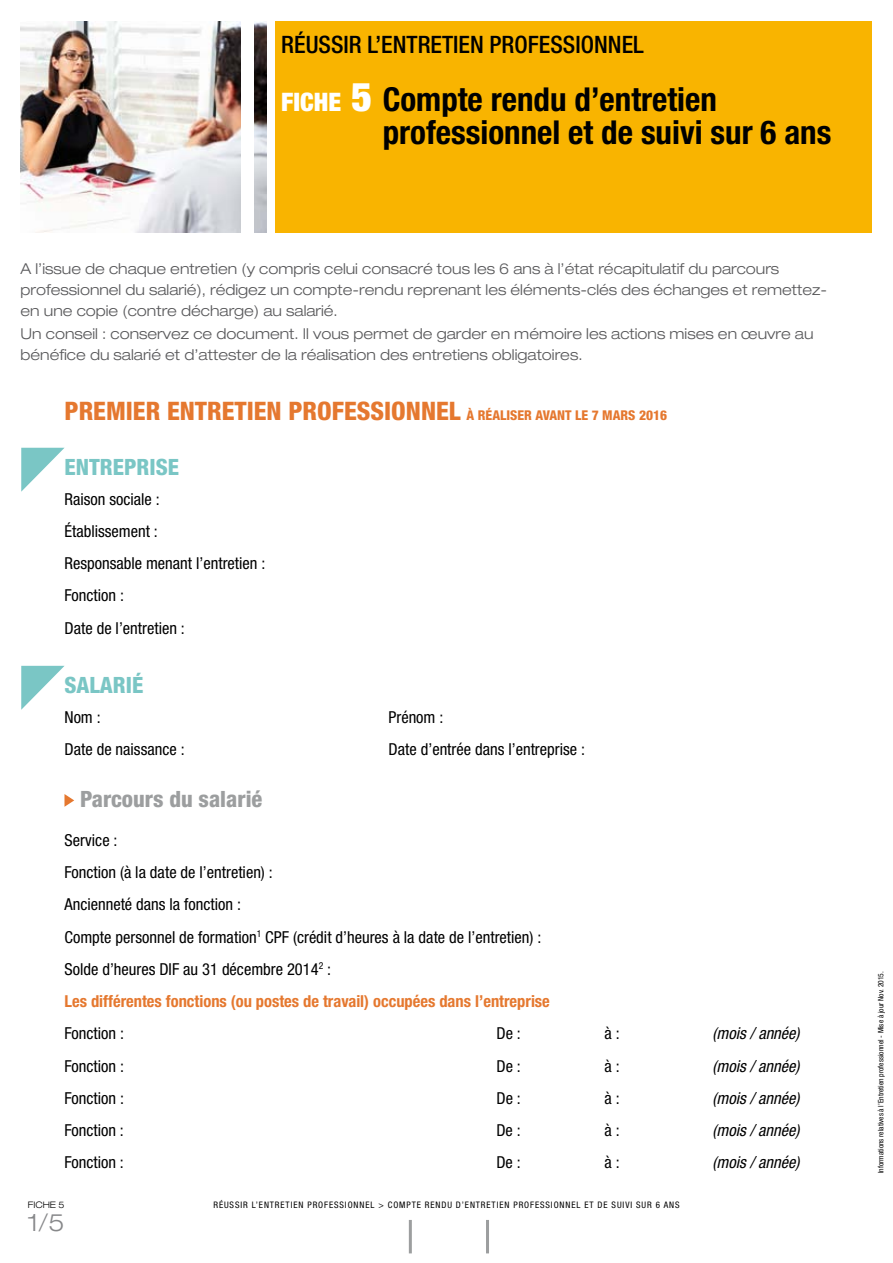
<style>
.page{position:relative;width:893px;height:1263px;background:#fff}
.page>*{position:absolute;margin:0;border:0;box-sizing:border-box;transform-origin:0 0}
.t1{font:700 condensed 33px/33px "Helvetica Neue";color:#000}
.t2{font:800 condensed 25.5px "Helvetica Neue";color:#e5782f}
.t3{font:500 condensed 24px "Helvetica Neue";color:#000}
.t4{font:300 expanded 24px "Helvetica Neue";color:#87888a}
.t5{font:800 condensed 22.5px "Helvetica Neue";color:#7ac6c5}
.t6{font:800 condensed 22.5px "Helvetica Neue";color:#9c9e9f}
.t7{font:condensed 16.5px/32.2px "Helvetica Neue";color:#000}
.t8{font:italic condensed 16.5px "Helvetica Neue";color:#000}
.t9{font:300 expanded 15px/21px "Helvetica Neue";color:#58585a}
.t10{font:condensed 9px "Helvetica Neue";letter-spacing:.1em;color:#000}
.t11{font:300 expanded 9px "Helvetica Neue";color:#000}
.t12{font:condensed 7.5px "Helvetica Neue";color:#000}
.s1{font-weight:900;font-size:25.5px;color:#fff}
.s2{font-weight:900;font-size:39.9px;color:#fff}
.s3{font-size:13.5px}
.s4{font-weight:700;color:#e5782f}
</style>
<div class="page">
<hr style="left:409px;top:1220px;width:3px;height:33px;background:#9c9e9f">
<hr style="left:486px;top:1220px;width:3px;height:33px;background:#9c9e9f">
<img style="left:21px;top:21px;width:245px;height:212px">
<div style="left:275px;top:21px;width:597px;height:212px;background:#f9b400"></div>
<div style="left:242px;top:0;width:12px;height:262px;background:#fff"></div>
<svg style="left:21px;top:448px;width:43px;height:44px"></svg>
<svg style="left:21px;top:666px;width:43px;height:44px"></svg>
<svg style="left:64px;top:794px;width:10px;height:13px"></svg>
<h3 class="t3" style="left:281px;top:30px;width:49px">RÉUSSIR</h3>
<h3 class="t3" style="left:367px;top:30px;width:26px">L’ENTRETIEN</h3>
<h3 class="t3" style="left:490px;top:30px;width:13px">PROFESSIONNEL</h3>
<h1 class="t1" style="left:383px;top:82px;width:450px;text-indent:-101px"><span class="s1">fiche</span> <span class="s2">5</span> Compte rendu d’entretien professionnel et de suivi sur 6 ans</h1>
<p class="t9" style="left:21px;top:258px;width:808px">A l’issue de chaque entretien (y compris celui consacré tous les 6 ans à l’état récapitulatif du parcours professionnel du salarié), rédigez un compte-rendu reprenant les éléments-clés des échanges et remettez&shy;en une copie (contre décharge) au salarié.</p>
<p class="t9" style="left:21px;top:323px;width:794px">Un conseil : conservez ce document. Il vous permet de garder en mémoire les actions mises en œuvre au bénéfice du salarié et d’attester de la réalisation des entretiens obligatoires.</p>
<h2 class="t2" style="left:64px;top:395px;width:604px">PREMIER ENTRETIEN PROFESSIONNEL <span class="s3">À RÉALISER AVANT LE 7 MARS 2016</span></h2>
<h3 class="t5" style="left:64px;top:453px;width:116px">ENTREPRISE</h3>
<p class="t7" style="left:64px;top:483px;width:202px">Raison sociale :<br>Établissement :<br>Responsable menant l’entretien :<br>Fonction :<br>Date de l’entretien :</p>
<h3 class="t5" style="left:64px;top:671px;width:80px">SALARIÉ</h3>
<p class="t7" style="left:64px;top:701px;width:38px">Nom :</p>
<p class="t7" style="left:294px;top:701px;width:35px">P</p>
<p class="t7" style="left:396px;top:701px;width:49px">rénom :</p>
<p class="t7" style="left:64px;top:733px;width:122px">Date de naissance :</p>
<p class="t7" style="left:388px;top:733px;width:198px">Date d’entrée dans l’entreprise :</p>
<h3 class="t6" style="left:80px;top:785px;width:184px">PARCOURS DU SALARIÉ</h3>
<p class="t7" style="left:64px;top:824px;width:487px">Service :<br>Fonction (à la date de l’entretien) :<br>Ancienneté dans la fonction :<br>Compte personnel de formation<sup>1</sup> CPF (crédit d’heures à la date de l’entretien) :<br>Solde d’heures DIF au 31 décembre 2014<sup>2</sup> :<br><span class="s4">Les différentes fonctions (ou postes de travail) occupées dans l’entreprise</span></p>
<p class="t7" style="left:64px;top:1017px;width:61px">Fonction :</p>
<p class="t7" style="left:496px;top:1017px;width:26px">De :</p>
<p class="t7" style="left:604px;top:1017px;width:17px">à :</p>
<p class="t8" style="left:712px;top:1024px;width:89px">(mois / année)</p>
<p class="t7" style="left:64px;top:1049px;width:61px">Fonction :</p>
<p class="t7" style="left:496px;top:1049px;width:26px">De :</p>
<p class="t7" style="left:604px;top:1049px;width:17px">à :</p>
<p class="t8" style="left:712px;top:1056px;width:89px">(mois / année)</p>
<p class="t7" style="left:64px;top:1082px;width:61px">Fonction :</p>
<p class="t7" style="left:496px;top:1082px;width:26px">De :</p>
<p class="t7" style="left:604px;top:1082px;width:17px">à :</p>
<p class="t8" style="left:712px;top:1088px;width:89px">(mois / année)</p>
<p class="t7" style="left:64px;top:1114px;width:61px">Fonction :</p>
<p class="t7" style="left:496px;top:1114px;width:26px">De :</p>
<p class="t7" style="left:604px;top:1114px;width:17px">à :</p>
<p class="t8" style="left:712px;top:1121px;width:89px">(mois / année)</p>
<p class="t7" style="left:64px;top:1146px;width:61px">Fonction :</p>
<p class="t7" style="left:496px;top:1146px;width:26px">De :</p>
<p class="t7" style="left:604px;top:1146px;width:17px">à :</p>
<p class="t8" style="left:712px;top:1153px;width:89px">(mois / année)</p>
<p class="t11" style="left:28px;top:1200px;width:38px">Fiche 5</p>
<h3 class="t4" style="left:28px;top:1208px;width:38px">1/5</h3>
<p class="t10" style="left:213px;top:1200px;width:468px">Réussir l’entretien professionnel &gt; Compte rendu d’entretien professionnel et de suivi sur 6 ans</p>
<p class="t12" style="left:876px;top:1173px;width:204px;rotate:-90deg">Informations relatives à l’Entretien professionnel - Mise à jour Nov. 2015.</p>
</div>
